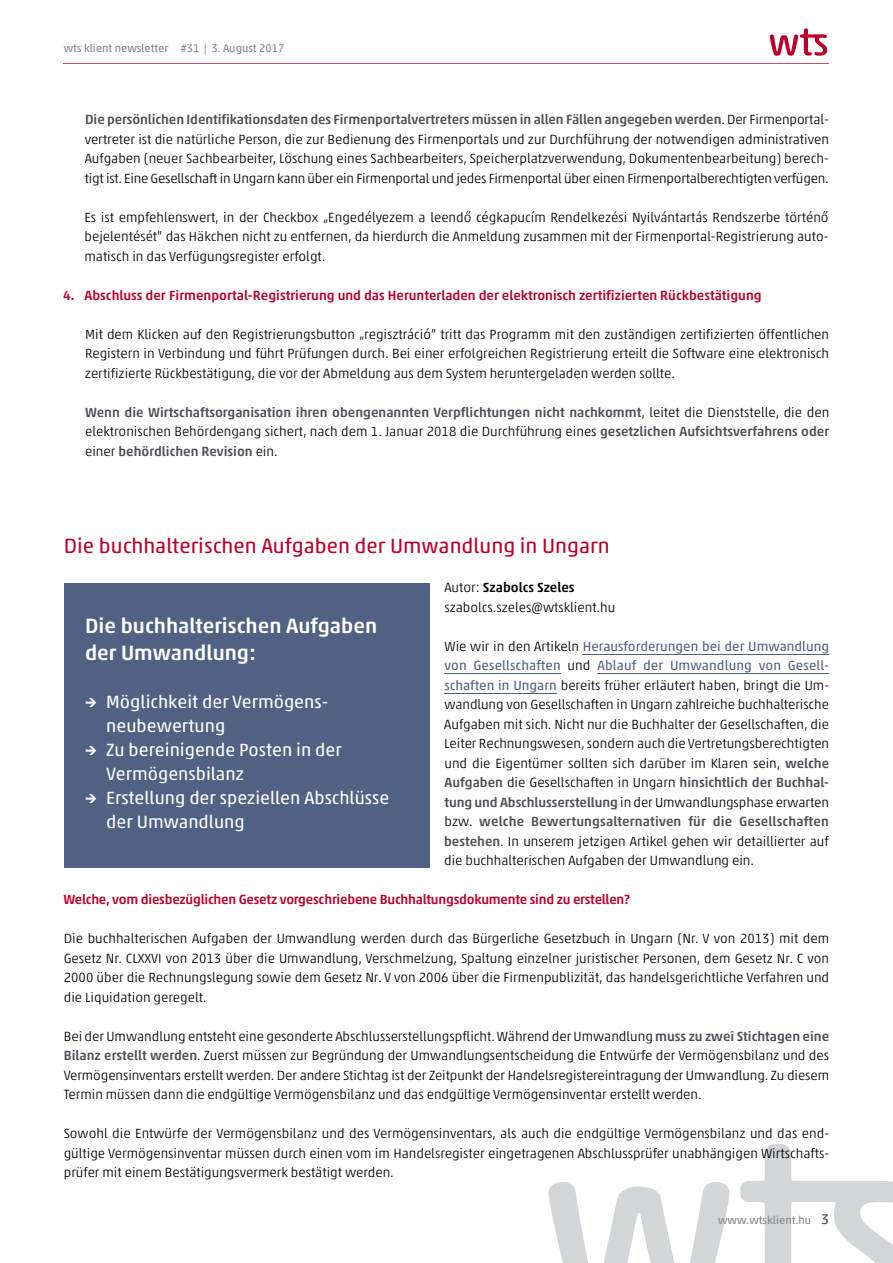
<style>
.page{position:relative;width:893px;height:1263px;background:#fff}
.page>*{position:absolute;margin:0;border:0;box-sizing:border-box;transform-origin:0 0}
.t1{font:21px "Akko Rounded Pro";color:#be002d}
.t2{font:500 21px/27px "Akko Pro";color:#fff}
.t3{font:18px/24px "Akko Pro";color:#fff}
.t4{font:300 13.5px/19.5px "Akko Pro";color:#000;text-align:justify}
.t5{font:500 13.5px/19.5px "Akko Pro";color:#4e5157;text-align:justify}
.t6{font:500 13.5px "Akko Pro";color:#be002d}
.t7{font:11.25px "Akko Pro";color:#838589}
.s1{font-weight:500;color:#4e5157}
.s2{font-weight:300;color:#000}
.s3{font-weight:500}
.s4{font-weight:400;color:#516184}
.s5{font-size:14.25px;color:#4e5157}
</style>
<div class="page">
<svg style="left:549px;top:1182px;width:180px;height:81px"></svg>
<svg style="left:740px;top:1144px;width:153px;height:119px"></svg>
<svg style="left:770px;top:29px;width:57px;height:27px"></svg>
<hr style="left:64px;top:64px;width:765px;height:1px;background:#d24d6c">
<div style="left:64px;top:583px;width:365px;height:284px;background:#516184"></div>
<hr style="left:583px;top:654px;width:246px;height:1px;background:#516184">
<hr style="left:444px;top:673px;width:117px;height:1px;background:#516184">
<hr style="left:597px;top:673px;width:232px;height:1px;background:#516184">
<hr style="left:444px;top:694px;width:113px;height:1px;background:#516184">
<p class="t7" style="left:64px;top:42px;width:222px">wts klient newsletter #31 | 3. August 2017</p>
<p class="t4" style="left:85px;top:109px;width:746px"><span class="s1">Die persönlichen Identifikationsdaten des Firmenportalvertreters müssen in allen Fällen angegeben werden</span>. Der Firmenportal&shy;vertreter ist die natürliche Person, die zur Bedienung des Firmenportals und zur Durchführung der notwendigen administrativen Aufgaben (neuer Sachbearbeiter, Löschung eines Sachbearbeiters, Speicherplatzverwendung, Dokumentenbearbeitung) berech&shy;tigt ist. Eine Gesellschaft in Ungarn kann über ein Firmenportal und jedes Firmenportal über einen Firmenportalberechtigten verfügen.</p>
<p class="t4" style="left:84px;top:207px;width:746px">Es ist empfehlenswert, in der Checkbox „Engedélyezem a leendő cégkapucím Rendelkezési Nyilvántartás Rendszerbe történő bejelentését” das Häkchen nicht zu entfernen, da hierdurch die Anmeldung zusammen mit der Firmenportal-Registrierung auto&shy;matisch in das Verfügungsregister erfolgt.</p>
<p class="t6" style="left:63px;top:287px;width:700px">4. Abschluss der Firmenportal-Registrierung und das Herunterladen der elektronisch zertifizierten Rückbestätigung</p>
<p class="t4" style="left:85px;top:324px;width:746px">Mit dem Klicken auf den Registrierungsbutton „regisztráció” tritt das Programm mit den zuständigen zertifizierten öffentlichen Registern in Verbindung und führt Prüfungen durch. Bei einer erfolgreichen Registrierung erteilt die Software eine elektronisch zertifizierte Rückbestätigung, die vor der Abmeldung aus dem System heruntergeladen werden sollte.</p>
<p class="t5" style="left:85px;top:402px;width:746px">Wenn die Wirtschaftsorganisation ihren obengenannten Verpflichtungen nicht nachkommt<span class="s2">, leitet die Dienststelle, die den elektronischen Behördengang sichert, nach dem 1. Januar 2018 die Durchführung eines</span> gesetzlichen Aufsichtsverfahrens oder <span class="s2">einer</span> behördlichen Revision <span class="s2">ein.</span></p>
<h1 class="t1" style="left:64px;top:533px;width:547px">Die buchhalterischen Aufgaben der Umwandlung in Ungarn</h1>
<p class="t4" style="left:444px;top:577px;width:172px">Autor: <span class="s3">Szabolcs Szeles </span>szabolcs.szeles@wtsklient.hu</p>
<p class="t4" style="left:444px;top:636px;width:387px">Wie wir in den Artikeln <span class="s4">Herausforderungen bei der Umwandlung von Gesellschaften</span> und <span class="s4">Ablauf der Umwandlung von Gesell&shy;schaften in Ungarn</span> bereits früher erläutert haben, bringt die Um&shy;wandlung von Gesellschaften in Ungarn zahlreiche buchhalterische Aufgaben mit sich. Nicht nur die Buchhalter der Gesellschaften, die Leiter Rechnungswesen, sondern auch die Vertretungsberechtigten und die Eigentümer sollten sich darüber im Klaren sein, <span class="s1">welche Aufgaben</span> die Gesellschaften in Ungarn <span class="s1">hinsichtlich der Buchhal&shy;tung und Abschlusserstellung</span> in der Umwandlungsphase erwarten bzw. <span class="s1">welche Bewertungsalternativen für die Gesellschaften bestehen</span>. In unserem jetzigen Artikel gehen wir detaillierter auf die buchhalterischen Aufgaben der Umwandlung ein.</p>
<p class="t6" style="left:63px;top:891px;width:568px">Welche, vom diesbezüglichen Gesetz vorgeschriebene Buchhaltungsdokumente sind zu erstellen?</p>
<p class="t4" style="left:64px;top:928px;width:767px">Die buchhalterischen Aufgaben der Umwandlung werden durch das Bürgerliche Gesetzbuch in Ungarn (Nr. V von 2013) mit dem Gesetz Nr. CLXXVI von 2013 über die Umwandlung, Verschmelzung, Spaltung einzelner juristischer Personen, dem Gesetz Nr. C von 2000 über die Rechnungslegung sowie dem Gesetz Nr. V von 2006 über die Firmenpublizität, das handelsgerichtliche Verfahren und die Liquidation geregelt.</p>
<p class="t4" style="left:64px;top:1026px;width:767px">Bei der Umwandlung entsteht eine gesonderte Abschlusserstellungspflicht. Während der Umwandlung <span class="s1">muss zu zwei Stichtagen eine Bilanz erstellt werden</span>. Zuerst müssen zur Begründung der Umwandlungsentscheidung die Entwürfe der Vermögensbilanz und des Vermögensinventars erstellt werden. Der andere Stichtag ist der Zeitpunkt der Handelsregistereintragung der Umwandlung. Zu diesem Termin müssen dann die endgültige Vermögensbilanz und das endgültige Vermögensinventar erstellt werden.</p>
<p class="t4" style="left:64px;top:1123px;width:767px">Sowohl die Entwürfe der Vermögensbilanz und des Vermögensinventars, als auch die endgültige Vermögensbilanz und das end&shy;gültige Vermögensinventar müssen durch einen vom im Handelsregister eingetragenen Abschlussprüfer unabhängigen Wirtschafts&shy;prüfer mit einem Bestätigungsvermerk bestätigt werden.</p>
<h1 class="t2" style="left:85px;top:612px;width:294px">Die buchhalterischen Aufgaben der Umwandlung:</h1>
<h2 class="t3" style="left:106px;top:690px;width:223px;text-indent:-21px"><span class="s3">→</span> Möglichkeit der Vermögens&shy;neubewertung</h2>
<h2 class="t3" style="left:106px;top:738px;width:237px;text-indent:-21px"><span class="s3">→</span> Zu bereinigende Posten in der<br>Vermögensbilanz</h2>
<h2 class="t3" style="left:106px;top:786px;width:285px;text-indent:-21px"><span class="s3">→</span> Erstellung der speziellen Abschlüsse der Umwandlung</h2>
<p class="t7" style="left:718px;top:1213px;width:113px">www.wtsklient.hu <span class="s5">3</span></p>
</div>
